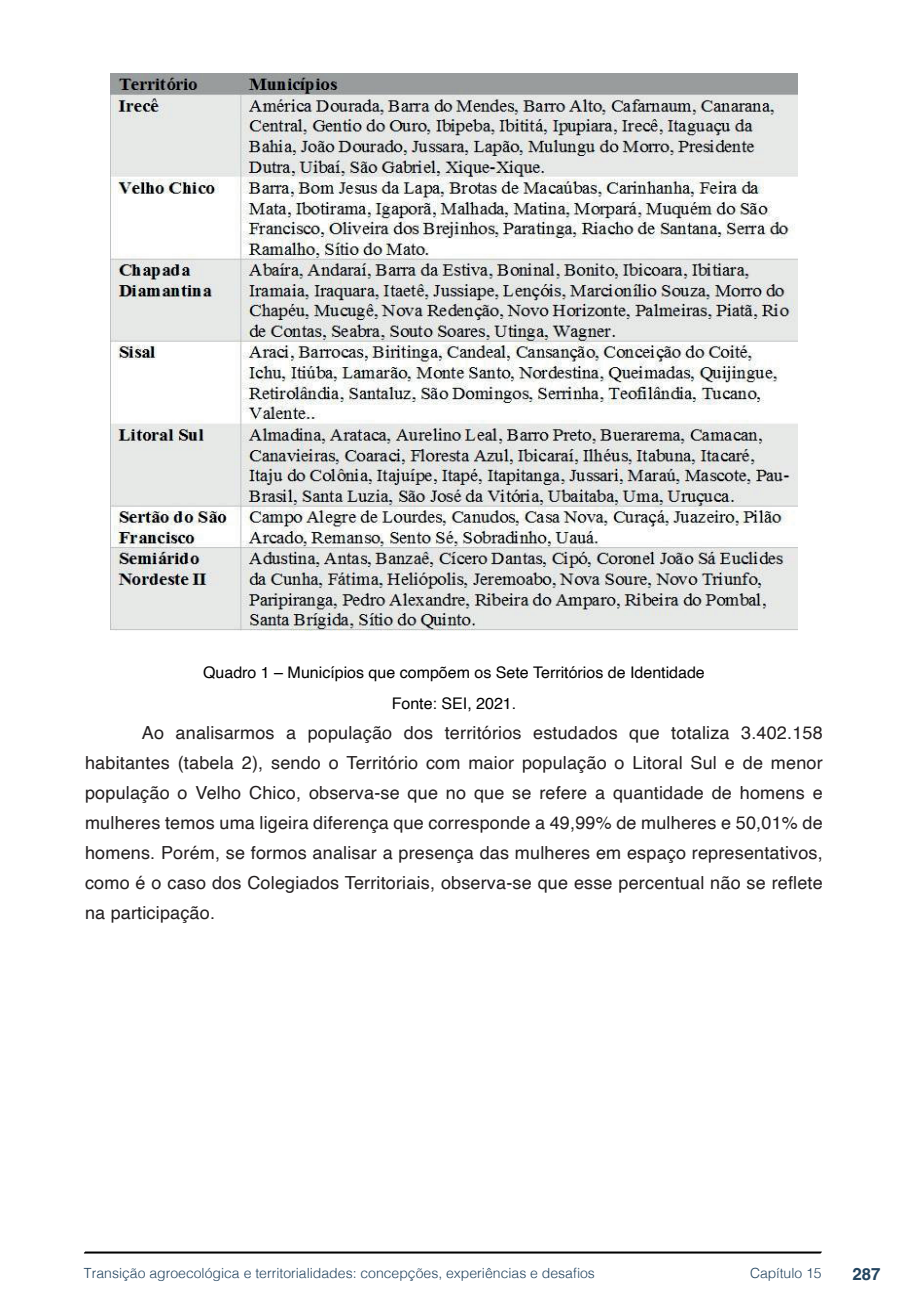
<style>
.page{position:relative;width:908px;height:1304px;background:#fff}
.page>*{position:absolute;margin:0;border:0;box-sizing:border-box;transform-origin:0 0}
.t1{font:18px/30px "Helvetica";letter-spacing:.01em;color:#231f20;text-align:justify}
.t2{font:700 16.8px "Helvetica";color:#23445f}
.t3{font:16px/30.6px "Helvetica";color:#000;text-align:center}
.t4{font:300 14px "Helvetica";color:#23445f}
</style>
<div class="page">
<svg style="left:84px;top:1251px;width:737px;height:3px;background:#515151"></svg>
<img style="left:111px;top:74px;width:685px;height:557px">
<p class="t3" style="left:203px;top:658px;width:503px">Quadro 1 – Municípios que compõem os Sete Territórios de Identidade<br>Fonte: SEI, 2021.</p>
<p class="t1" style="left:85px;top:718px;width:738px;text-indent:57px">Ao analisarmos a população dos territórios estudados que totaliza 3.402.158 habitantes (tabela 2), sendo o Território com maior população o Litoral Sul e de menor população o Velho Chico, observa-se que no que se refere a quantidade de homens e mulheres temos uma ligeira diferença que corresponde a 49,99% de mulheres e 50,01% de homens. Porém, se formos analisar a presença das mulheres em espaço representativos, como é o caso dos Colegiados Territoriais, observa-se que esse percentual não se reflete na participação.</p>
<p class="t4" style="left:84px;top:1261px;width:512px">Transição agroecológica e territorialidades: concepções, experiências e desafios</p>
<p class="t4" style="left:749px;top:1261px;width:73px">Capítulo 15</p>
<p class="t2" style="left:851px;top:1264px;width:30px">287</p>
</div>
